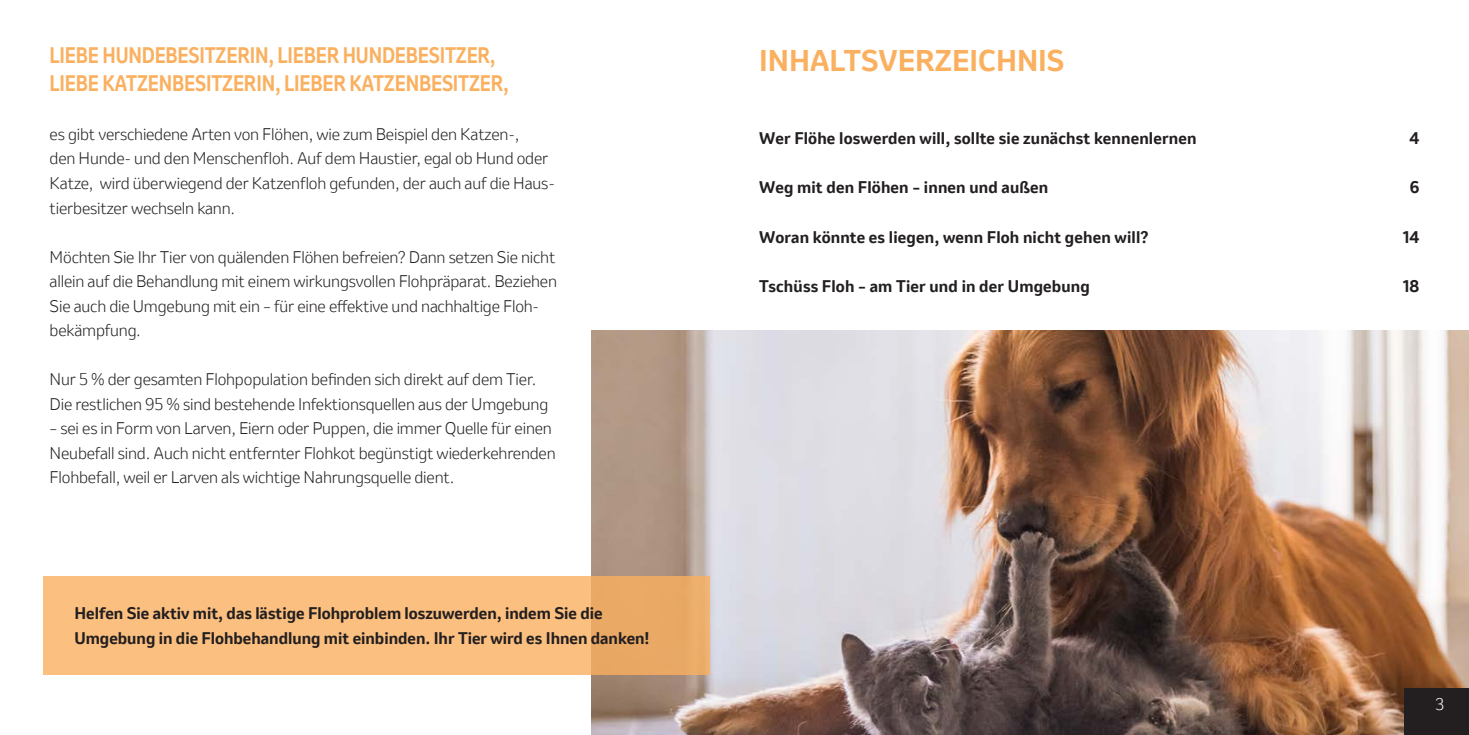
<style>
.page{position:relative;width:1469px;height:735px;background:#fff}
.page>*{position:absolute;margin:0;border:0;box-sizing:border-box;transform-origin:0 0}
.t1{font:700 28px "Invention";color:#fab05f}
.t2{font:700 21px/28px "Invention";letter-spacing:-.01em;color:#fab05f;scale:.85 1}
.t3{font:300 15.75px/24.5px "Invention";letter-spacing:-.01em;color:#231f20}
.t4{font:700 15.75px/24.5px "Invention";letter-spacing:.01em;color:#231f20}
.t5{font:300 15.75px "Invention";color:#fff}
</style>
<div class="page">
<img style="left:591px;top:330px;width:877px;height:404px">
<div style="left:1404px;top:687px;width:64px;height:47px;background:#231f20"></div>
<svg style="left:43px;top:575px;width:666px;height:99px;background:#f7bb7b"></svg>
<h2 class="t2" style="left:50px;top:41px;width:541px">LIEBE HUNDEBESITZERIN, LIEBER HUNDEBESITZER,<br>LIEBE KATZENBESITZERIN, LIEBER KATZENBESITZER,</h2>
<p class="t3" style="left:50px;top:122px;width:507px">es gibt verschiedene Arten von Flöhen, wie zum Beispiel den Katzen-,<br>den Hunde- und den Menschenfloh. Auf dem Haustier, egal ob Hund oder Katze, wird überwiegend der Katzenfloh gefunden, der auch auf die Haus&shy;tierbesitzer wechseln kann.</p>
<p class="t3" style="left:50px;top:244px;width:509px">Möchten Sie Ihr Tier von quälenden Flöhen befreien? Dann setzen Sie nicht allein auf die Behandlung mit einem wirkungsvollen Flohpräparat. Beziehen Sie auch die Umgebung mit ein – für eine effektive und nachhaltige Floh&shy;bekämpfung.</p>
<p class="t3" style="left:50px;top:367px;width:500px">Nur 5 % der gesamten Flohpopulation befinden sich direkt auf dem Tier.<br>Die restlichen 95 % sind bestehende Infektionsquellen aus der Umgebung</p>
<p class="t3" style="left:50px;top:416px;width:507px">– sei es in Form von Larven, Eiern oder Puppen, die immer Quelle für einen<br>Neubefall sind. Auch nicht entfernter Flohkot begünstigt wiederkehrenden<br>Flohbefall, weil er Larven als wichtige Nahrungsquelle dient.</p>
<p class="t4" style="left:74px;top:600px;width:576px">Helfen Sie aktiv mit, das lästige Flohproblem loszuwerden, indem Sie die<br>Umgebung in die Flohbehandlung mit einbinden. Ihr Tier wird es Ihnen danken!</p>
<h1 class="t1" style="left:759px;top:40px;width:306px">INHALTSVERZEICHNIS</h1>
<p class="t4" style="left:759px;top:126px;width:439px">Wer Flöhe loswerden will, sollte sie zunächst kennenlernen</p>
<p class="t4" style="left:1409px;top:126px;width:11px">4</p>
<p class="t4" style="left:759px;top:175px;width:290px">Weg mit den Flöhen – innen und außen</p>
<p class="t4" style="left:1409px;top:175px;width:11px">6</p>
<p class="t4" style="left:759px;top:224px;width:390px">Woran könnte es liegen, wenn Floh nicht gehen will?</p>
<p class="t4" style="left:1402px;top:224px;width:18px">14</p>
<p class="t4" style="left:759px;top:273px;width:332px">Tschüss Floh – am Tier und in der Umgebung</p>
<p class="t4" style="left:1402px;top:273px;width:18px">18</p>
<p class="t5" style="left:1435px;top:693px;width:10px">3</p>
</div>
